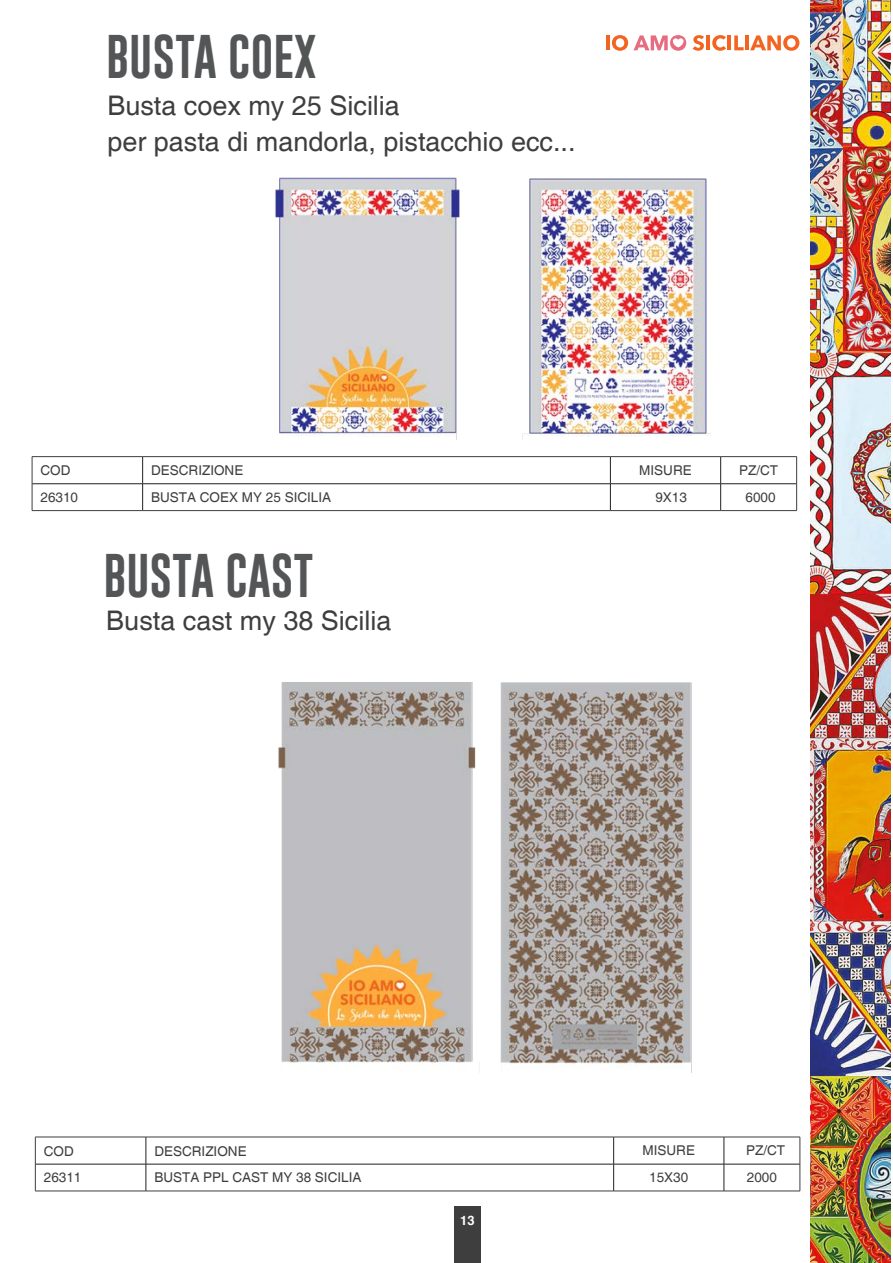
<style>
.page{position:relative;width:893px;height:1263px;background:#fff}
.page>*{position:absolute;margin:0;border:0;box-sizing:border-box;transform-origin:0 0}
.t1{font:45px "Gobold Uplow";color:#545557}
.t2{font:27px "Helvetica";color:#3e3e3f}
.t3{font:13.5px "Helvetica";color:#3e3e3f}
.t4{font:700 12.9px "Helvetica";color:#fff}
</style>
<div class="page">
<img style="left:810px;top:0;width:81px;height:1263px">
<hr style="left:606px;top:35px;width:4px;height:15px;background:#f36421">
<svg style="left:612px;top:35px;width:16px;height:16px"></svg>
<svg style="left:693px;top:35px;width:11px;height:16px"></svg>
<hr style="left:706px;top:35px;width:4px;height:15px;background:#f36421">
<svg style="left:712px;top:35px;width:14px;height:16px"></svg>
<hr style="left:728px;top:35px;width:3px;height:15px;background:#f36421">
<svg style="left:734px;top:35px;width:10px;height:15px"></svg>
<hr style="left:745px;top:35px;width:4px;height:15px;background:#f36421">
<svg style="left:750px;top:35px;width:49px;height:16px"></svg>
<svg style="left:634px;top:35px;width:52px;height:16px"></svg>
<div style="left:454px;top:1207px;width:26px;height:56px;background:#3e3e3f"></div>
<hr style="left:32px;top:456px;width:111px;height:1px;background:#3e3e3f">
<hr style="left:143px;top:456px;width:467px;height:1px;background:#3e3e3f">
<hr style="left:610px;top:456px;width:111px;height:1px;background:#3e3e3f">
<hr style="left:721px;top:456px;width:76px;height:1px;background:#3e3e3f">
<svg style="left:32px;top:457px;width:1px;height:53px"></svg>
<svg style="left:796px;top:457px;width:1px;height:53px"></svg>
<hr style="left:32px;top:510px;width:111px;height:1px;background:#3e3e3f">
<hr style="left:143px;top:510px;width:467px;height:1px;background:#3e3e3f">
<hr style="left:610px;top:510px;width:111px;height:1px;background:#3e3e3f">
<hr style="left:721px;top:510px;width:76px;height:1px;background:#3e3e3f">
<hr style="left:32px;top:483px;width:111px;height:1px;background:#231f20">
<hr style="left:143px;top:483px;width:467px;height:1px;background:#231f20">
<svg style="left:142px;top:457px;width:1px;height:53px"></svg>
<hr style="left:610px;top:483px;width:111px;height:1px;background:#231f20">
<svg style="left:610px;top:457px;width:1px;height:53px"></svg>
<hr style="left:721px;top:483px;width:75px;height:1px;background:#231f20">
<svg style="left:720px;top:457px;width:1px;height:53px"></svg>
<img style="left:275px;top:177px;width:436px;height:263px">
<hr style="left:35px;top:1137px;width:111px;height:1px;background:#3e3e3f">
<hr style="left:146px;top:1137px;width:468px;height:1px;background:#3e3e3f">
<hr style="left:614px;top:1137px;width:110px;height:1px;background:#3e3e3f">
<hr style="left:724px;top:1137px;width:76px;height:1px;background:#3e3e3f">
<svg style="left:35px;top:1137px;width:1px;height:54px"></svg>
<svg style="left:800px;top:1137px;width:1px;height:54px"></svg>
<hr style="left:35px;top:1191px;width:111px;height:1px;background:#3e3e3f">
<hr style="left:146px;top:1191px;width:468px;height:1px;background:#3e3e3f">
<hr style="left:614px;top:1191px;width:110px;height:1px;background:#3e3e3f">
<hr style="left:724px;top:1191px;width:76px;height:1px;background:#3e3e3f">
<hr style="left:36px;top:1164px;width:110px;height:1px;background:#231f20">
<hr style="left:146px;top:1164px;width:468px;height:1px;background:#231f20">
<svg style="left:146px;top:1137px;width:1px;height:54px"></svg>
<hr style="left:614px;top:1164px;width:110px;height:1px;background:#231f20">
<svg style="left:613px;top:1137px;width:1px;height:54px"></svg>
<hr style="left:724px;top:1164px;width:76px;height:1px;background:#231f20">
<svg style="left:724px;top:1137px;width:1px;height:54px"></svg>
<img style="left:278px;top:682px;width:414px;height:391px">
<p class="t1" style="left:106px;top:21px;width:212px">BUSTA COEX</p>
<p class="t2" style="left:107px;top:90px;width:294px">Busta coex my 25 Sicilia</p>
<p class="t2" style="left:107px;top:126px;width:470px">per pasta di mandorla, pistacchio ecc...</p>
<p class="t3" style="left:41px;top:463px;width:31px">COD</p>
<p class="t3" style="left:151px;top:463px;width:94px">DESCRIZIONE</p>
<p class="t3" style="left:639px;top:462px;width:54px">MISURE</p>
<p class="t3" style="left:739px;top:462px;width:41px">PZ/CT</p>
<p class="t3" style="left:41px;top:489px;width:39px">26310</p>
<p class="t3" style="left:151px;top:489px;width:182px">BUSTA COEX MY 25 SICILIA</p>
<p class="t3" style="left:655px;top:489px;width:33px">9X13</p>
<p class="t3" style="left:745px;top:489px;width:32px">6000</p>
<p class="t1" style="left:103px;top:540px;width:212px">BUSTA CAST</p>
<p class="t2" style="left:106px;top:605px;width:287px">Busta cast my 38 Sicilia</p>
<p class="t3" style="left:44px;top:1143px;width:31px">COD</p>
<p class="t3" style="left:154px;top:1143px;width:94px">DESCRIZIONE</p>
<p class="t3" style="left:642px;top:1143px;width:54px">MISURE</p>
<p class="t3" style="left:746px;top:1143px;width:41px">PZ/CT</p>
<p class="t3" style="left:44px;top:1170px;width:39px">26311</p>
<p class="t3" style="left:154px;top:1170px;width:209px">BUSTA PPL CAST MY 38 SICILIA</p>
<p class="t3" style="left:649px;top:1170px;width:41px">15X30</p>
<p class="t3" style="left:747px;top:1170px;width:32px">2000</p>
<p class="t4" style="left:460px;top:1212px;width:16px">13</p>
</div>
